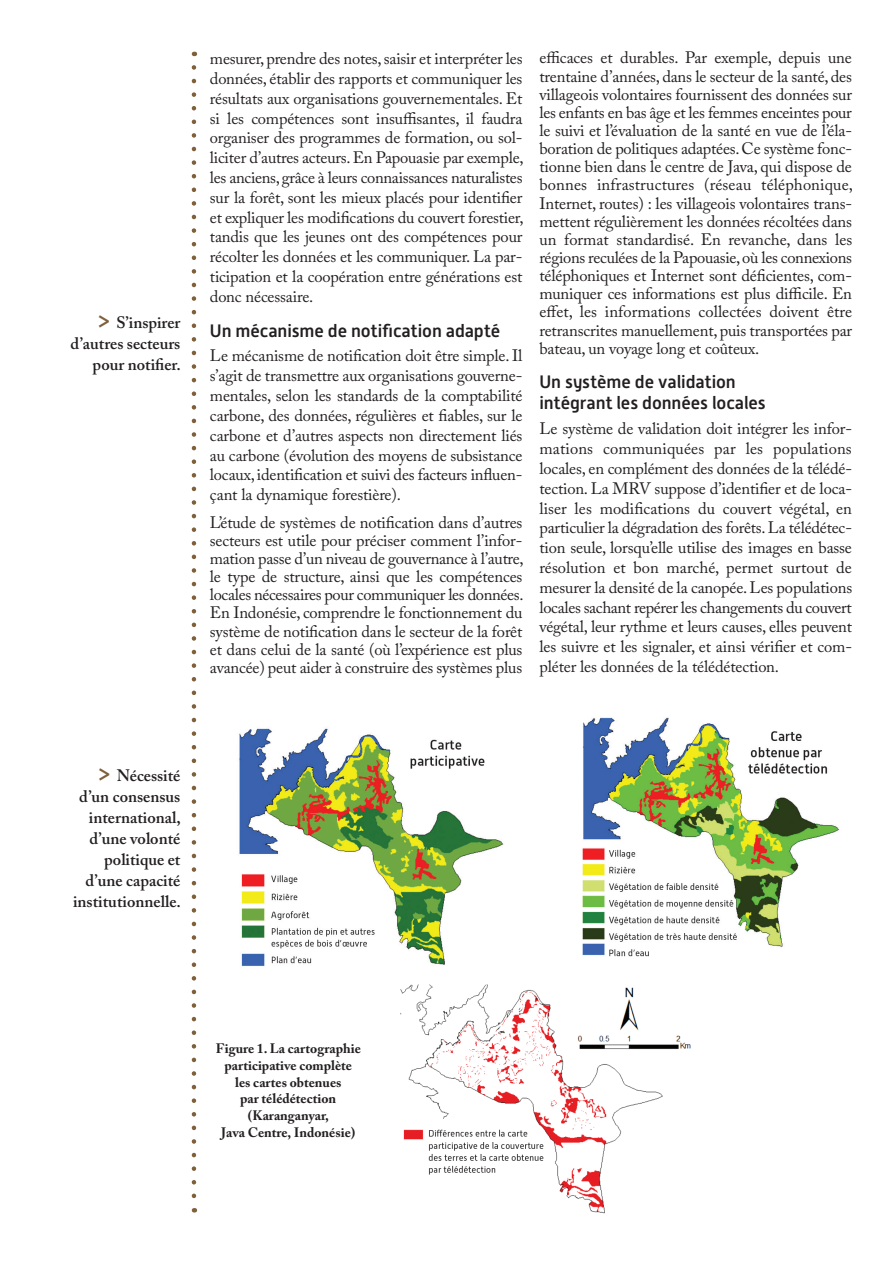
<style>
.page{position:relative;width:895px;height:1267px;background:#fff}
.page>*{position:absolute;margin:0;border:0;box-sizing:border-box;transform-origin:0 0}
.t1{font:500 18px/21px "Alwyn New";letter-spacing:-.005em;color:#231f20}
.t2{font:16.5px/19.8px "Adobe Caslon Pro";letter-spacing:-.01em;color:#231f20;text-align:justify}
.exergue{font:600 16.5px/21px "Adobe Caslon Pro";color:#231f20;text-align:right}
.t3{font:700 13.65px/16.6px "Adobe Caslon Pro";color:#231f20;text-align:center}
.s1{font-family:"Alwyn New";font-weight:400;font-size:24px;color:#7f603a}
</style>
<div class="page">
<svg style="left:192px;top:67px;width:4px;height:1145px"></svg>
<img style="left:239px;top:728px;width:265px;height:238px">
<img style="left:582px;top:717px;width:258px;height:240px">
<img style="left:400px;top:984px;width:291px;height:230px">
<p class="exergue" style="left:70px;top:312px;width:112px"><span class="s1">&gt;</span> S’inspirer d’autres secteurs pour notifier.</p>
<p class="t2" style="left:210px;top:49px;width:315px">mesurer, prendre des notes, saisir et interpréter les données, établir des rapports et communiquer les résultats aux organisations gouvernementales. Et si les compétences sont insuffisantes, il faudra organiser des programmes de formation, ou sol&shy;liciter d’autres acteurs. En Papouasie par exemple, les anciens, grâce à leurs connaissances naturalistes sur la forêt, sont les mieux placés pour identifier et expliquer les modifications du couvert forestier, tandis que les jeunes ont des compétences pour récolter les données et les communiquer. La par&shy;ticipation et la coopération entre générations est donc nécessaire.</p>
<p class="t1" style="left:210px;top:320px;width:292px">Un mécanisme de notification adapté</p>
<p class="t2" style="left:210px;top:346px;width:314px">Le mécanisme de notification doit être simple. Il s’agit de transmettre aux organisations gouverne&shy;mentales, selon les standards de la comptabilité carbone, des données, régulières et fiables, sur le carbone et d’autres aspects non directement liés au carbone (évolution des moyens de subsistance locaux, identification et suivi des facteurs influen&shy;çant la dynamique forestière).</p>
<p class="t2" style="left:210px;top:513px;width:315px;line-height:18.1px">L’étude de systèmes de notification dans d’autres secteurs est utile pour préciser comment l’infor&shy;mation passe d’un niveau de gouvernance à l’autre, le type de structure, ainsi que les compétences locales nécessaires pour communiquer les données.<br>En Indonésie, comprendre le fonctionnement du système de notification dans le secteur de la forêt et dans celui de la santé (où l’expérience est plus avancée) peut aider à construire des systèmes plus</p>
<p class="t2" style="left:539px;top:49px;width:315px;line-height:18.1px">efficaces et durables. Par exemple, depuis une trentaine d’années, dans le secteur de la santé, des villageois volontaires fournissent des données sur les enfants en bas âge et les femmes enceintes pour le suivi et l’évaluation de la santé en vue de l’éla&shy;boration de politiques adaptées. Ce système fonc&shy;tionne bien dans le centre de Java, qui dispose de bonnes infrastructures (réseau téléphonique, Internet, routes) : les villageois volontaires trans&shy;mettent régulièrement les données récoltées dans un format standardisé. En revanche, dans les régions reculées de la Papouasie, où les connexions téléphoniques et Internet sont déficientes, com&shy;muniquer ces informations est plus difficile. En effet, les informations collectées doivent être retranscrites manuellement, puis transportées par bateau, un voyage long et coûteux.</p>
<p class="t1" style="left:539px;top:372px;width:228px">Un système de validation intégrant les données locales</p>
<p class="t2" style="left:539px;top:419px;width:314px">Le système de validation doit intégrer les infor&shy;mations communiquées par les populations locales, en complément des données de la télédé&shy;tection. La MRV suppose d’identifier et de loca&shy;liser les modifications du couvert végétal, en particulier la dégradation des forêts. La télédétec&shy;tion seule, lorsqu’elle utilise des images en basse résolution et bon marché, permet surtout de mesurer la densité de la canopée. Les populations locales sachant repérer les changements du couvert végétal, leur rythme et leurs causes, elles peuvent les suivre et les signaler, et ainsi vérifier et com&shy;pléter les données de la télédétection.</p>
<p class="exergue" style="left:73px;top:765px;width:109px"><span class="s1">&gt;</span> Nécessité d’un consensus international, d’une volonté politique et d’une capacité institutionnelle.</p>
<p class="t3" style="left:216px;top:1040px;width:147px">Figure 1. La cartographie participative complète les cartes obtenues<br>par télédétection (Karanganyar,<br>Java Centre, Indonésie)</p>
</div>
